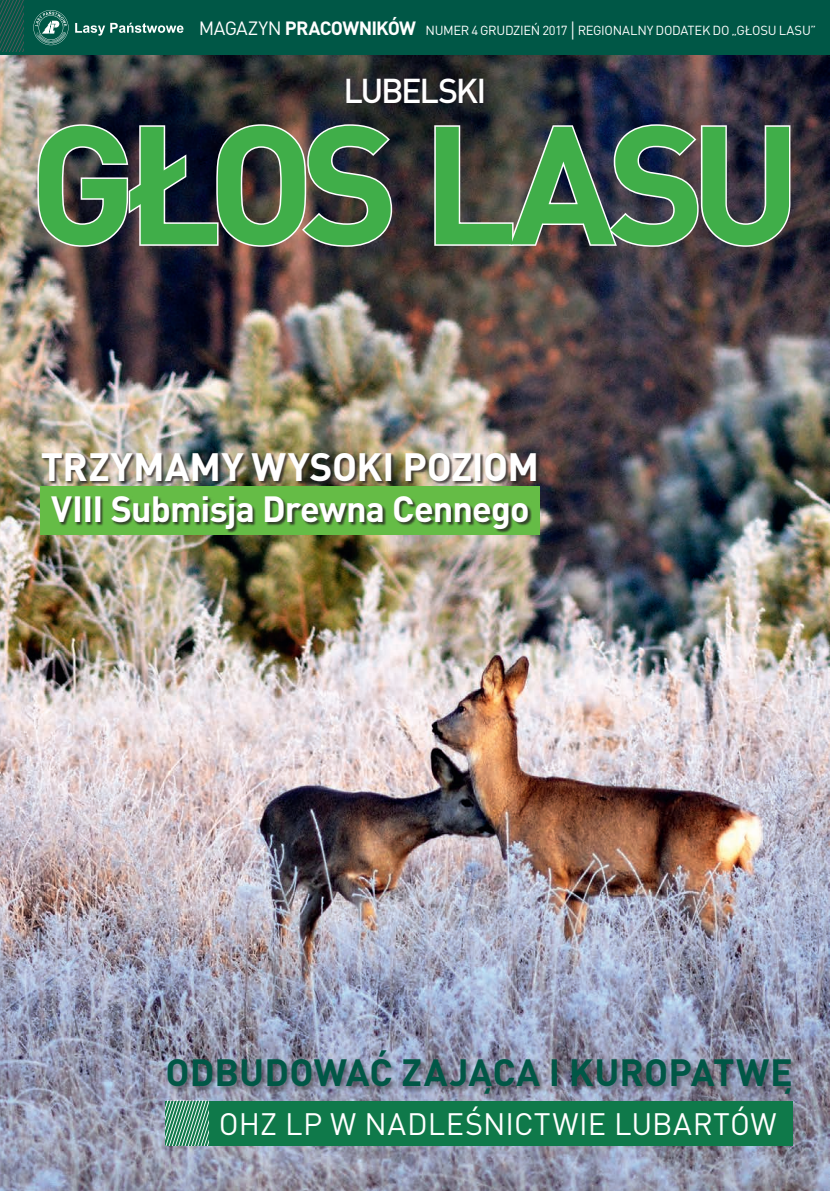
<style>
.page{position:relative;width:830px;height:1191px;background:#fff}
.page>*{position:absolute;margin:0;border:0;box-sizing:border-box;transform-origin:0 0}
.t1{font:700 165px "DIN Pro";letter-spacing:-.075em;color:#40ae49}
.t2{font:700 39px "DIN Pro";letter-spacing:-.005em;color:#fff}
.t3{font:700 37.5px "DIN Pro";letter-spacing:.005em;color:#005746}
.t4{font:700 36px "DIN Pro";letter-spacing:-.025em;color:#fff}
.t5{font:500 34.05px "DIN Pro";letter-spacing:-.07em;color:#fff}
.t6{font:30.6px "DIN Pro";letter-spacing:.01em;color:#fff}
.t7{font:13.05px "DIN Pro";letter-spacing:-.025em;color:#fff}
.s1{font-size:19.05px}
.s2{font-weight:700;font-size:19.05px}
.s3{font-weight:300;font-size:21px}
</style>
<div class="page">
<img style="left:0;top:54px;width:829px;height:1137px">
<div style="left:42px;top:452px;width:497px;height:32px;background:#231f20;opacity:.75"></div>
<img style="left:35px;top:123px;width:358px;height:125px">
<svg style="left:432px;top:123px;width:359px;height:125px;background:#534f56"></svg>
<div style="left:0;top:0;width:829px;height:54px;background:#005746"></div>
<svg style="left:0;top:0;width:23px;height:51px"></svg>
<svg style="left:33px;top:10px;width:35px;height:35px"></svg>
<svg style="left:75px;top:23px;width:108px;height:13px"></svg>
<div style="left:347px;top:79px;width:137px;height:25px;background:#231f20;opacity:.75"></div>
<div style="left:41px;top:486px;width:498px;height:49px;background:#65bc46"></div>
<div style="left:52px;top:497px;width:479px;height:36px;background:#231f20;opacity:.75"></div>
<div style="left:208px;top:1100px;width:584px;height:45px;background:#0f794a"></div>
<svg style="left:165px;top:1100px;width:43px;height:45px;background:#58a181"></svg>
<div style="left:166px;top:1049px;width:632px;height:52px;background:#231f20;opacity:.5"></div>
<p class="t7" style="left:199px;top:20px;width:618px"><span class="s1">MAGAZYN</span> <span class="s2">PRACOWNIKÓW</span> NUMER 4 GRUDZIEŃ 2017 <span class="s3">|</span> REGIONALNY DODATEK DO „GŁOSU LASU”</p>
<h3 class="t5" style="left:343px;top:63px;width:144px">LUBELSKI</h3>
<h1 class="t1" style="left:29px;top:47px;width:772px">GŁOS LASU</h1>
<h2 class="t2" style="left:41px;top:434px;width:499px">TRZYMAMY WYSOKI POZIOM</h2>
<h3 class="t4" style="left:51px;top:479px;width:480px">VIII SUBMISJA DREWNA CENNEGO</h3>
<h3 class="t3" style="left:165px;top:1041px;width:628px">ODBUDOWAĆ ZAJĄCA I KUROPATWĘ</h3>
<h3 class="t6" style="left:219px;top:1099px;width:559px">OHZ LP W NADLEŚNICTWIE LUBARTÓW</h3>
</div>
